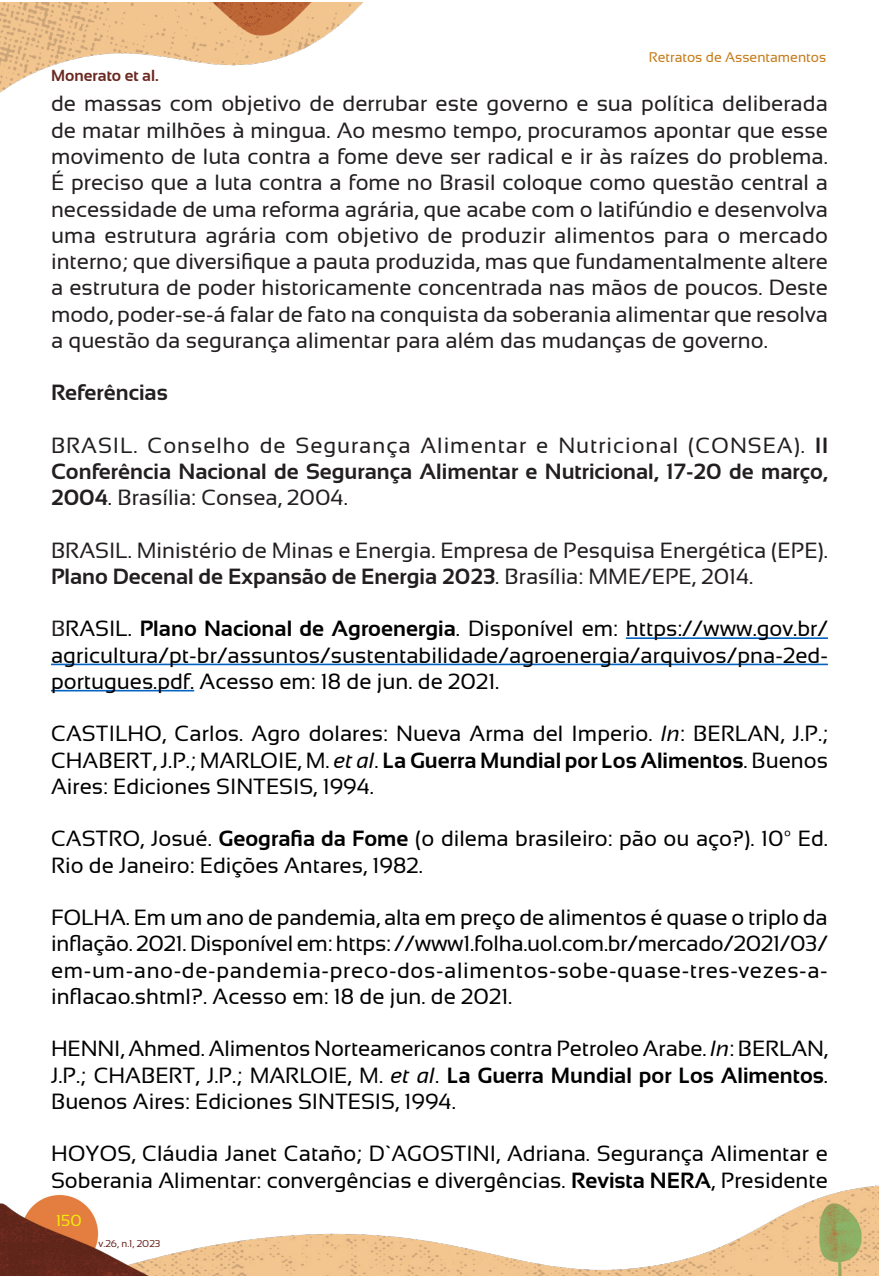
<style>
.page{position:relative;width:879px;height:1276px;background:#fff}
.page>*{position:absolute;margin:0;border:0;box-sizing:border-box;transform-origin:0 0}
.t1{font:22px/26.2px "Sansation";color:#000;text-align:justify}
.t2{font:22px/26.2px "Sansation";color:#231f20;text-align:justify}
.t3{font:700 22px "Sansation";color:#231f20}
.t4{font:700 16px "Sansation";color:#6a2820}
.t5{font:16px "Sansation";color:#f4eb0a}
.t6{font:14px "Sansation";color:#c57b18}
.t7{font:10px "Sansation";color:#6a2820}
.s1{font-weight:700}
.s2{color:#231f20}
.s3{font-style:italic}
</style>
<div class="page">
<img style="left:0;top:3px;width:362px;height:90px">
<img style="left:0;top:1185px;width:876px;height:91px">
<img style="left:876px;top:1185px;width:3px;height:91px">
<hr style="left:626px;top:637px;width:202px;height:2px;background:#0563c1">
<hr style="left:51px;top:663px;width:777px;height:2px;background:#0563c1">
<hr style="left:51px;top:690px;width:143px;height:1px;background:#0563c1">
<p class="t6" style="left:649px;top:50px;width:179px">Retratos de Assentamentos</p>
<p class="t2" style="left:51px;top:91px;width:778px">de massas com objetivo de derrubar este governo e sua política deliberada de matar milhões à mingua. Ao mesmo tempo, procuramos apontar que esse movimento de luta contra a fome deve ser radical e ir às raízes do problema.<br>É preciso que a luta contra a fome no Brasil coloque como questão central a necessidade de uma reforma agrária, que acabe com o latifúndio e desenvolva uma estrutura agrária com objetivo de produzir alimentos para o mercado interno; que diversifique a pauta produzida, mas que fundamentalmente altere a estrutura de poder historicamente concentrada nas mãos de poucos. Deste modo, poder-se-á falar de fato na conquista da soberania alimentar que resolva a questão da segurança alimentar para além das mudanças de governo.</p>
<p class="t3" style="left:51px;top:380px;width:118px">Referências</p>
<p class="t2" style="left:51px;top:432px;width:778px">BRASIL. Conselho de Segurança Alimentar e Nutricional (CONSEA). <span class="s1">II Conferência Nacional de Segurança Alimentar e Nutricional, 17-20 de março, 2004</span>. Brasília: Consea, 2004.</p>
<p class="t2" style="left:51px;top:537px;width:778px">BRASIL. Ministério de Minas e Energia. Empresa de Pesquisa Energética (EPE).<br><span class="s1">Plano Decenal de Expansão de Energia 2023</span>. Brasília: MME/EPE, 2014.</p>
<p class="t1" style="left:51px;top:616px;width:778px"><span class="s2">B</span>RASIL. <span class="s1">Plano Nacional de Agroenergia</span>. Disponível em: https://www.gov.br/ agricultura/pt-br/assuntos/sustentabilidade/agroenergia/arquivos/pna-2ed&shy;portugues.pdf. Acesso em: 18 de jun. de 2021.</p>
<p class="t1" style="left:51px;top:721px;width:778px">CASTILHO, Carlos. Agro dolares: Nueva Arma del Imperio. <span class="s3">In</span>: BERLAN, J.P.; CHABERT, J.P.; MARLOIE, M. <span class="s3">et al</span>. <span class="s1">La Guerra Mundial por Los Alimentos</span>. Buenos Aires: Ediciones SINTESIS, 1994.</p>
<p class="t1" style="left:51px;top:825px;width:778px">CASTRO, Josué. <span class="s1">Geografia da Fome</span> (o dilema brasileiro: pão ou aço?). 10º Ed.<br>Rio de Janeiro: Edições Antares, 1982.</p>
<p class="t1" style="left:51px;top:904px;width:778px">FOLHA. Em um ano de pandemia, alta em preço de alimentos é quase o triplo da inflação. 2021. Disponível em: https: //www1.folha.uol.com.br/mercado/2021/03/ em-um-ano-de-pandemia-preco-dos-alimentos-sobe-quase-tres-vezes-a&shy;inflacao.shtml?. Acesso em: 18 de jun. de 2021.</p>
<p class="t1" style="left:51px;top:1035px;width:778px">HENNI, Ahmed. Alimentos Norteamericanos contra Petroleo Arabe. <span class="s3">In</span>: BERLAN, J.P.; CHABERT, J.P.; MARLOIE, M. <span class="s3">et al</span>. <span class="s1">La Guerra Mundial por Los Alimentos</span>.<br>Buenos Aires: Ediciones SINTESIS, 1994.</p>
<p class="t1" style="left:51px;top:1140px;width:778px">HOYOS, Cláudia Janet Cataño; D`AGOSTINI, Adriana. Segurança Alimentar e<br>Soberania Alimentar: convergências e divergências. <span class="s1">Revista NERA</span>, Presidente</p>
<p class="t4" style="left:51px;top:67px;width:109px">Monerato et al.</p>
<p class="t5" style="left:56px;top:1211px;width:27px">150</p>
<p class="t7" style="left:99px;top:1237px;width:63px">v.26, n.1, 2023</p>
</div>
